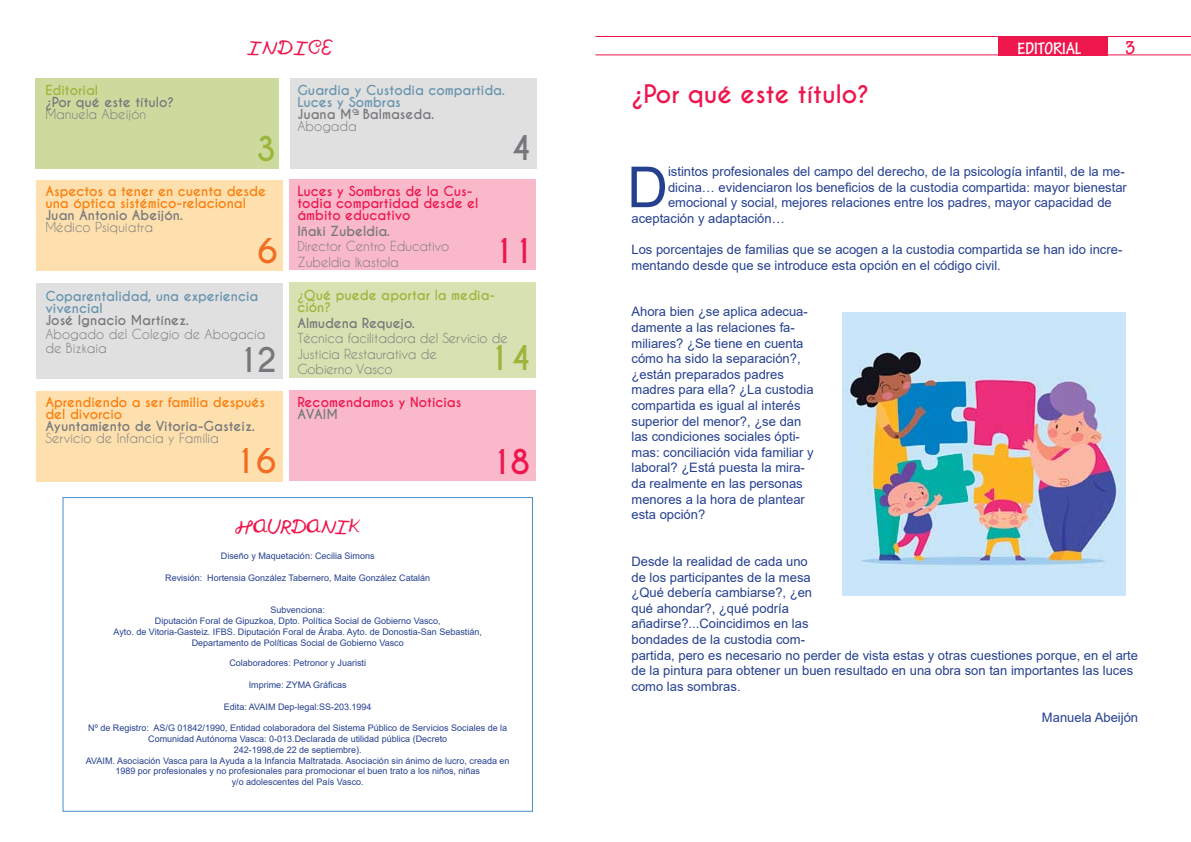
<style>
.page{position:relative;width:1191px;height:842px;background:#fff}
.page>*{position:absolute;margin:0;border:0;box-sizing:border-box;transform-origin:0 0}
.t1{font:56.6px "Arial";color:#25408f}
.t2{font:700 32px "Caviar Dreams";color:#ed174e}
.t3{font:700 32px "Caviar Dreams";color:#9cb53c}
.t4{font:700 32px "Caviar Dreams";color:#77787b}
.t5{font:700 32px "Caviar Dreams";color:#f36c21}
.t6{font:700 24px "Caviar Dreams";color:#ed174e}
.t7{font:24px "Nowherebound";letter-spacing:-.01em;color:#ed174e}
.t8{font:700 condensed 20px "Tekton Pro";color:#ed174e}
.t9{font:700 condensed 18px "Tekton Pro";color:#fff}
.t10{font:13px/15.6px "Arial";color:#25408f}
.t11{font:13px/15.6px "Caviar Dreams";letter-spacing:-.01em;color:#77787b}
.t12{font:700 13px "Caviar Dreams";color:#77787b}
.t13{font:700 13px/12px "Caviar Dreams";color:#f97f0e}
.t14{font:700 13px/12px "Caviar Dreams";color:#ed174e}
.t15{font:700 13px/12px "Caviar Dreams";color:#6894ad}
.t16{font:700 13px/12px "Caviar Dreams";color:#9cb53c}
.t17{font:9px/10.8px "Arial";color:#25408f;text-align:center}
</style>
<div class="page">
<div style="left:289px;top:283px;width:247px;height:95px;background:#d7e1b1"></div>
<div style="left:36px;top:283px;width:247px;height:95px;background:#e0e0e1"></div>
<div style="left:36px;top:180px;width:247px;height:91px;background:#fde0ae"></div>
<div style="left:35px;top:78px;width:244px;height:91px;background:#cdda9d"></div>
<div style="left:289px;top:179px;width:247px;height:91px;background:#f9b9ca"></div>
<div style="left:290px;top:78px;width:246px;height:91px;background:#e0e0e1"></div>
<hr style="left:595px;top:36px;width:596px;height:1px;background:#ed174e">
<hr style="left:595px;top:54px;width:596px;height:1px;background:#ed174e">
<div style="left:999px;top:37px;width:109px;height:18px;background:#ed174e"></div>
<div style="left:63px;top:497px;width:470px;height:315px;border:1px solid #4b8dcb"></div>
<div style="left:36px;top:391px;width:247px;height:90px;background:#fde0ae"></div>
<div style="left:289px;top:390px;width:247px;height:91px;background:#f9b9ca"></div>
<img style="left:842px;top:312px;width:283px;height:283px">
<p class="t16" style="left:45px;top:85px;width:54px">Editorial</p>
<p class="t12" style="left:45px;top:94px;width:130px">¿Por qué este título?</p>
<p class="t11" style="left:45px;top:106px;width:102px">Manuela Abeijón</p>
<h3 class="t7" style="left:247px;top:36px;width:88px">INDICE</h3>
<p class="t15" style="left:297px;top:85px;width:209px">Guardia y Custodia compartida.<br>Luces y Sombras</p>
<p class="t12" style="left:297px;top:106px;width:138px">Juana Mª Balmaseda.</p>
<p class="t11" style="left:297px;top:118px;width:61px">Abogada</p>
<h2 class="t3" style="left:256px;top:129px;width:22px">3</h2>
<h2 class="t4" style="left:510px;top:129px;width:23px">4</h2>
<p class="t13" style="left:45px;top:186px;width:222px">Aspectos a tener en cuenta desde una óptica sistémico-relacional</p>
<p class="t12" style="left:45px;top:207px;width:139px">Juan Antonio Abeijón.</p>
<p class="t11" style="left:45px;top:219px;width:109px">Médico Psiquiatra</p>
<h2 class="t5" style="left:257px;top:231px;width:22px">6</h2>
<p class="t15" style="left:45px;top:290px;width:215px">Coparentalidad, una experiencia vivencial</p>
<p class="t12" style="left:45px;top:312px;width:145px">José Ignacio Martínez.</p>
<p class="t11" style="left:45px;top:326px;width:222px;line-height:14px">Abogado del Colegio de Abogacía de Bizkaia</p>
<h2 class="t4" style="left:237px;top:340px;width:42px">12</h2>
<p class="t13" style="left:45px;top:396px;width:221px">Aprendiendo a ser familia después del divorcio</p>
<p class="t12" style="left:45px;top:418px;width:211px">Ayuntamiento de Vitoria-Gasteiz.</p>
<p class="t11" style="left:45px;top:430px;width:175px">Servicio de Infancia y Familia</p>
<p class="t14" style="left:297px;top:185px;width:183px">Luces y Sombras de la Cus&shy;todia compartidad desde el ámbito educativo</p>
<p class="t12" style="left:297px;top:223px;width:94px">Iñaki Zubeldia.</p>
<p class="t11" style="left:297px;top:238px;width:153px">Director Centro Educativo<br>Zubeldia Ikastola</p>
<h2 class="t2" style="left:492px;top:232px;width:44px">11</h2>
<p class="t16" style="left:297px;top:289px;width:199px">¿Qué puede aportar la media&shy;ción?</p>
<p class="t12" style="left:297px;top:315px;width:119px">Almudena Requejo.</p>
<p class="t11" style="left:297px;top:330px;width:212px">Técnica facilitadora del Servicio de<br>Justicia Restaurativa de<br>Gobierno Vasco</p>
<h2 class="t3" style="left:488px;top:339px;width:45px">14</h2>
<p class="t14" style="left:297px;top:396px;width:165px">Recomendamos y Noticias</p>
<p class="t12" style="left:297px;top:406px;width:42px">AVAIM</p>
<h2 class="t5" style="left:234px;top:442px;width:44px">16</h2>
<h2 class="t2" style="left:490px;top:443px;width:42px">18</h2>
<h3 class="t7" style="left:235px;top:515px;width:126px">HAURDANIK</h3>
<p class="t17" style="left:221px;top:551px;width:155px">Diseño y Maquetación: Cecilia Simons</p>
<p class="t17" style="left:165px;top:572px;width:266px">Revisión: Hortensia González Tabernero, Maite González Catalán</p>
<p class="t17" style="left:114px;top:605px;width:370px">Subvenciona:<br>Diputación Foral de Gipuzkoa, Dpto. Política Social de Gobierno Vasco,<br>Ayto. de Vitoria-Gasteiz. IFBS. Diputación Foral de Áraba. Ayto. de Donostia-San Sebastián, Departamento de Políticas Social de Gobierno Vasco</p>
<p class="t17" style="left:229px;top:658px;width:138px">Colaboradores: Petronor y Juaristi</p>
<p class="t17" style="left:249px;top:679px;width:100px">Imprime: ZYMA Gráficas</p>
<p class="t17" style="left:224px;top:701px;width:149px">Edita: AVAIM Dep-legal:SS-203.1994</p>
<p class="t17" style="left:86px;top:722px;width:425px">Nº de Registro: AS/G 01842/1990, Entidad colaboradora del Sistema Público de Servicios Sociales de la Comunidad Autónoma Vasca: 0-013.Declarada de utilidad pública (Decreto<br>242-1998,de 22 de septiembre).<br>AVAIM. Asociación Vasca para la Ayuda a la Infancia Maltratada. Asociación sin ánimo de lucro, creada en 1989 por profesionales y no profesionales para promocionar el buen trato a los niños, niñas<br>y/o adolescentes del País Vasco.</p>
<h3 class="t6" style="left:631px;top:79px;width:239px">¿Por qué este título?</h3>
<h3 class="t9" style="left:1017px;top:38px;width:65px">EDITORIAL</h3>
<h3 class="t8" style="left:1125px;top:36px;width:12px">3</h3>
<h1 class="t1" style="left:627px;top:148px;width:42px">D</h1>
<p class="t10" style="left:668px;top:164px;width:458px">istintos profesionales del campo del derecho, de la psicología infantil, de la me-</p>
<p class="t10" style="left:668px;top:179px;width:460px">dicina… evidenciaron los beneficios de la custodia compartida: mayor bienestar</p>
<p class="t10" style="left:668px;top:195px;width:445px">emocional y social, mejores relaciones entre los padres, mayor capacidad de</p>
<p class="t10" style="left:631px;top:210px;width:155px">aceptación y adaptación…</p>
<p class="t10" style="left:631px;top:242px;width:492px">Los porcentajes de familias que se acogen a la custodia compartida se han ido incre&shy;mentando desde que se introduce esta opción en el código civil.</p>
<p class="t10" style="left:631px;top:304px;width:184px">Ahora bien ¿se aplica adecua&shy;damente a las relaciones fa&shy;miliares? ¿Se tiene en cuenta cómo ha sido la separación?, ¿están preparados padres madres para ella? ¿La custodia compartida es igual al interés superior del menor?, ¿se dan las condiciones sociales ópti&shy;mas: conciliación vida familiar y laboral? ¿Está puesta la mira&shy;da realmente en las personas menores a la hora de plantear esta opción?</p>
<p class="t10" style="left:631px;top:554px;width:508px">Desde la realidad de cada uno<br>de los participantes de la mesa<br>¿Qué debería cambiarse?, ¿en<br>qué ahondar?, ¿qué podría<br>añadirse?...Coincidimos en las<br>bondades de la custodia com-<br>partida, pero es necesario no perder de vista estas y otras cuestiones porque, en el arte de la pintura para obtener un buen resultado en una obra son tan importantes las luces como las sombras.</p>
<p class="t10" style="left:1042px;top:710px;width:98px">Manuela Abeijón</p>
</div>
